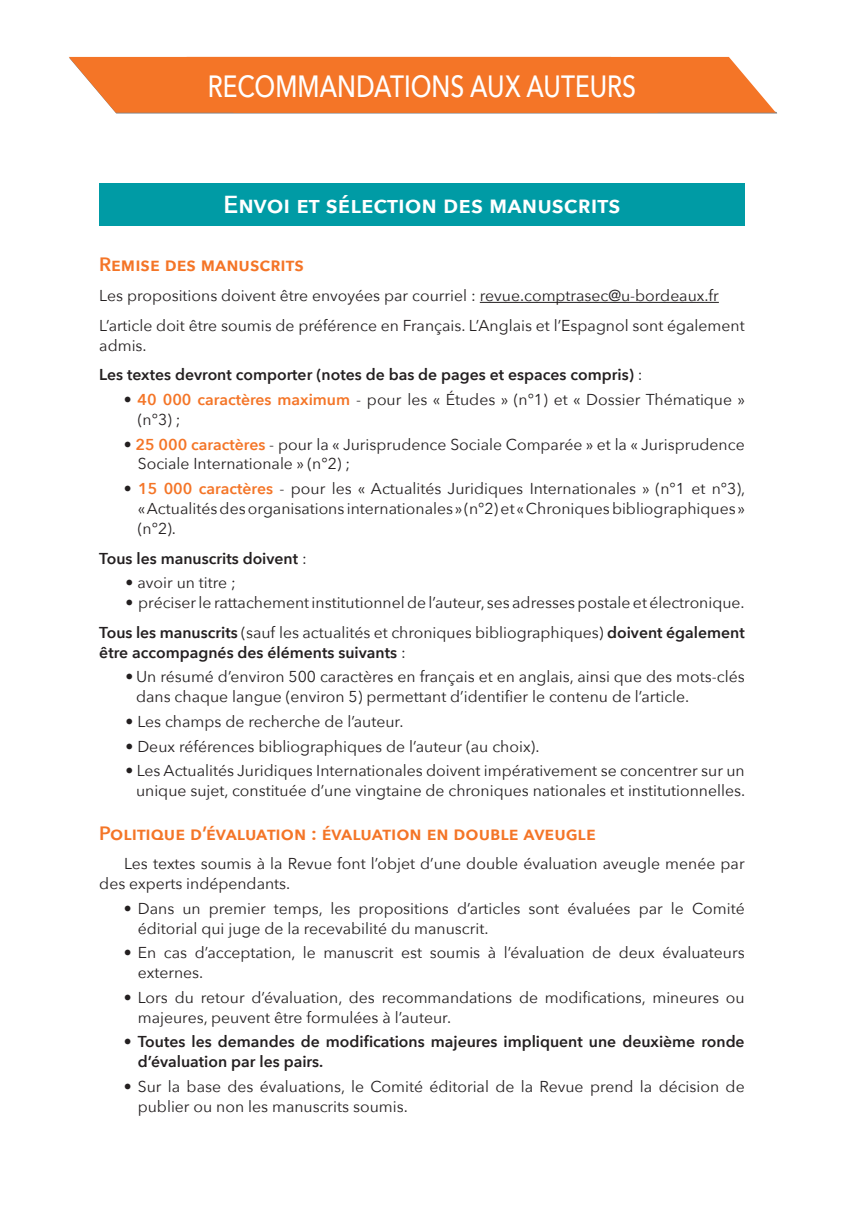
<style>
.page{position:relative;width:844px;height:1216px;background:#fff}
.page>*{position:absolute;margin:0;border:0;box-sizing:border-box;transform-origin:0 0}
.t1{font:500 30.62px "Avenir Next";color:#fff;scale:.8 1}
.Texte_courant_recommandations{font:600 24.5px "Avenir Next";letter-spacing:.02em;color:#fff}
.Titre_niveau_I{font:600 19.25px "Avenir Next";letter-spacing:.01em;color:#f47527}
.Texte_courant_recommandations-2{font:600 19.25px "Avenir Next";color:#f47527}
.Texte_courant_recommandations-3{font:15.75px/19.8px "Avenir Next";color:#231f20}
.Texte_courant_recommandations-4{font:600 15.75px/19.8px "Avenir Next";color:#231f20}
.s1{font-weight:400}
.s2{font-weight:600;color:#f47527}
</style>
<div class="page">
<svg style="left:69px;top:56px;width:660px;height:1px"></svg>
<div style="left:99px;top:184px;width:645px;height:42px;background:#009ba5"></div>
<svg style="left:69px;top:57px;width:708px;height:57px;background:#f37f38"></svg>
<hr style="left:479px;top:302px;width:239px;height:1px;background:#231f20">
<p class="t1" style="left:208px;top:60px;width:537px">RECOMMANDATIONS AUX AUTEURS</p>
<p class="Texte_courant_recommandations" style="left:223px;top:183px;width:398px">Envoi et sélection des manuscrits</p>
<p class="Texte_courant_recommandations-2" style="left:99px;top:248px;width:206px">Remise des manuscrits</p>
<p class="Texte_courant_recommandations-3" style="left:99px;top:285px;width:621px">Les propositions doivent être envoyées par courriel : revue.comptrasec@u-bordeaux.fr</p>
<p class="Texte_courant_recommandations-3" style="left:99px;top:315px;width:646px">L’article doit être soumis de préférence en Français. L’Anglais et l’Espagnol sont également admis.</p>
<p class="Texte_courant_recommandations-4" style="left:99px;top:364px;width:544px">Les textes devront comporter (notes de bas de pages et espaces compris) <span class="s1">:</span></p>
<p class="Texte_courant_recommandations-3" style="left:138px;top:389px;width:608px;text-indent:-14px">• <span class="s2">40 000 caractères maximum</span> - pour les « Études » (n°1) et « Dossier Thématique » (n°3) ;</p>
<p class="Texte_courant_recommandations-3" style="left:138px;top:433px;width:608px;text-indent:-14px">• <span class="s2">25 000 caractères</span> - pour la « Jurisprudence Sociale Comparée » et la « Jurisprudence<br>Sociale Internationale » (n°2) ;</p>
<p class="Texte_courant_recommandations-3" style="left:138px;top:478px;width:608px;text-align:justify;text-indent:-14px">• <span class="s2">15 000 caractères</span> - pour les « Actualités Juridiques Internationales » (n°1 et n°3), « Actualités des organisations internationales » (n°2) et « Chroniques bibliographiques » (n°2).</p>
<p class="Texte_courant_recommandations-4" style="left:99px;top:547px;width:209px">Tous les manuscrits doivent <span class="s1">:</span></p>
<p class="Texte_courant_recommandations-3" style="left:125px;top:572px;width:112px">• avoir un titre ;</p>
<p class="Texte_courant_recommandations-3" style="left:125px;top:592px;width:620px">• préciser le rattachement institutionnel de l’auteur, ses adresses postale et électronique.</p>
<p class="Texte_courant_recommandations-4" style="left:99px;top:622px;width:646px">Tous les manuscrits <span class="s1">(sauf les actualités et chroniques bibliographiques)</span> doivent également être accompagnés des éléments suivants <span class="s1">:</span></p>
<p class="Texte_courant_recommandations-3" style="left:136px;top:666px;width:610px;text-indent:-10px">• Un résumé d’environ 500 caractères en français et en anglais, ainsi que des mots-clés dans chaque langue (environ 5) permettant d’identifier le contenu de l’article.</p>
<p class="Texte_courant_recommandations-3" style="left:125px;top:710px;width:279px">• Les champs de recherche de l’auteur.</p>
<p class="Texte_courant_recommandations-3" style="left:125px;top:735px;width:415px">• Deux références bibliographiques de l’auteur (au choix).</p>
<p class="Texte_courant_recommandations-3" style="left:125px;top:760px;width:621px;text-align:right">• Les Actualités Juridiques Internationales doivent impérativement se concentrer sur un unique sujet, constituée d’une vingtaine de chroniques nationales et institutionnelles.</p>
<p class="Titre_niveau_I" style="left:99px;top:816px;width:498px">Politique d’évaluation : évaluation en double aveugle</p>
<p class="Texte_courant_recommandations-3" style="left:99px;top:853px;width:646px;text-indent:25px">Les textes soumis à la Revue font l’objet d’une double évaluation aveugle menée par des experts indépendants.</p>
<p class="Texte_courant_recommandations-3" style="left:138px;top:897px;width:608px;text-indent:-14px">• Dans un premier temps, les propositions d’articles sont évaluées par le Comité éditorial qui juge de la recevabilité du manuscrit.</p>
<p class="Texte_courant_recommandations-3" style="left:138px;top:942px;width:608px;text-indent:-14px">• En cas d’acceptation, le manuscrit est soumis à l’évaluation de deux évaluateurs externes.</p>
<p class="Texte_courant_recommandations-3" style="left:138px;top:986px;width:608px;text-indent:-14px">• Lors du retour d’évaluation, des recommandations de modifications, mineures ou majeures, peuvent être formulées à l’auteur.</p>
<p class="Texte_courant_recommandations-4" style="left:138px;top:1031px;width:608px;text-indent:-14px"><span class="s1">•</span> Toutes les demandes de modifications majeures impliquent une deuxième ronde d’évaluation par les pairs.</p>
<p class="Texte_courant_recommandations-3" style="left:138px;top:1075px;width:608px;text-indent:-14px">• Sur la base des évaluations, le Comité éditorial de la Revue prend la décision de publier ou non les manuscrits soumis.</p>
</div>
